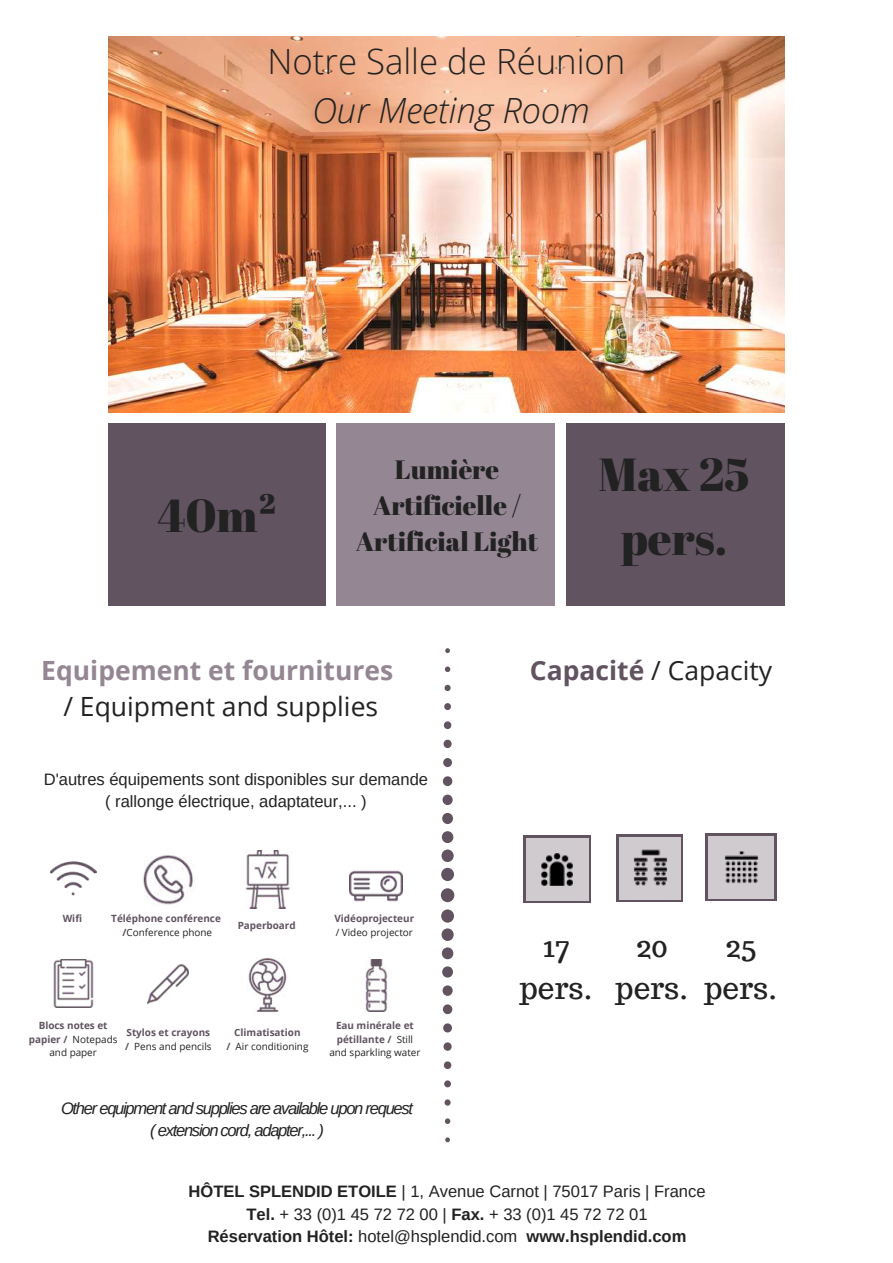
<style>
.page{position:relative;width:893px;height:1263px;background:#fff}
.page>*{position:absolute;margin:0;border:0;box-sizing:border-box;transform-origin:0 0}
.t1{font:46.35px/64.2px "Abril Fatface";color:#222;text-align:center}
.t2{font:300 34.8px "Open Sans";color:#222}
.t3{font:italic 300 34.8px "Open Sans";color:#222}
.t4{font:29.85px/41.7px "Trocchi";color:#222;text-align:center}
.t5{font:26.55px "Open Sans";color:#222}
.t6{font:26.55px/36px "Abril Fatface";color:#222;text-align:center}
.t7{font:700 26.55px "Open Sans";color:#948793}
.t8{font:16.5px/22.5px "Arimo";color:#222;text-align:center}
.t9{font:italic 16.5px/22.5px "Arimo";letter-spacing:-.075em;color:#222;text-align:center}
.t10{font:700 9.9px/13.5px "Open Sans";color:#615360;text-align:center}
.t11{font:9.9px/13.5px "Open Sans";color:#222;text-align:center}
.s1{font-weight:400;color:#222}
.s2{font-weight:700;color:#615360}
.s3{font-weight:700}
</style>
<div class="page">
<img style="left:108px;top:36px;width:677px;height:376px">
<div style="left:108px;top:423px;width:217px;height:183px;background:#615360"></div>
<div style="left:337px;top:423px;width:218px;height:183px;background:#948793"></div>
<div style="left:566px;top:423px;width:219px;height:183px;background:#615360"></div>
<img style="left:51px;top:861px;width:46px;height:35px">
<img style="left:349px;top:870px;width:53px;height:32px">
<img style="left:147px;top:964px;width:41px;height:40px">
<img style="left:53px;top:959px;width:41px;height:49px">
<img style="left:248px;top:958px;width:39px;height:57px">
<img style="left:365px;top:959px;width:23px;height:52px">
<img style="left:143px;top:855px;width:53px;height:50px">
<img style="left:245px;top:850px;width:45px;height:59px">
<div style="left:617px;top:835px;width:66px;height:66px;background:#d0cbcf"></div>
<hr style="left:616px;top:836px;width:2px;height:64px;background:#615360">
<hr style="left:681px;top:836px;width:2px;height:64px;background:#615360">
<hr style="left:618px;top:900px;width:63px;height:2px;background:#615360">
<hr style="left:618px;top:834px;width:63px;height:2px;background:#615360">
<img style="left:633px;top:849px;width:35px;height:37px">
<div style="left:524px;top:836px;width:66px;height:66px;background:#d0cbcf"></div>
<hr style="left:524px;top:837px;width:2px;height:64px;background:#615360">
<hr style="left:589px;top:837px;width:2px;height:64px;background:#615360">
<hr style="left:526px;top:901px;width:63px;height:2px;background:#615360">
<hr style="left:526px;top:836px;width:63px;height:2px;background:#615360">
<div style="left:706px;top:834px;width:70px;height:66px;background:#d0cbcf"></div>
<hr style="left:705px;top:835px;width:2px;height:64px;background:#615360">
<hr style="left:775px;top:835px;width:2px;height:64px;background:#615360">
<hr style="left:707px;top:899px;width:68px;height:2px;background:#615360">
<hr style="left:707px;top:833px;width:68px;height:2px;background:#615360">
<img style="left:724px;top:851px;width:35px;height:32px">
<img style="left:541px;top:853px;width:32px;height:33px">
<div style="left:441px;top:888px;width:13px;height:14px;background:#615360;border-radius:50%"></div>
<div style="left:441px;top:909px;width:13px;height:14px;background:#615360;border-radius:50%"></div>
<div style="left:441px;top:928px;width:13px;height:13px;background:#615360;border-radius:50%"></div>
<svg style="left:442px;top:947px;width:11px;height:12px"></svg>
<svg style="left:442px;top:966px;width:11px;height:11px"></svg>
<div style="left:442px;top:985px;width:11px;height:11px;background:#615360;border-radius:50%"></div>
<div style="left:443px;top:1004px;width:9px;height:10px;background:#615360;border-radius:50%"></div>
<svg style="left:443px;top:1023px;width:9px;height:9px"></svg>
<svg style="left:444px;top:1042px;width:8px;height:9px"></svg>
<svg style="left:444px;top:1061px;width:7px;height:8px"></svg>
<div style="left:444px;top:1080px;width:7px;height:7px;background:#615360;border-radius:50%"></div>
<div style="left:445px;top:1099px;width:6px;height:7px;background:#615360;border-radius:50%"></div>
<svg style="left:445px;top:1118px;width:5px;height:6px"></svg>
<svg style="left:445px;top:1137px;width:5px;height:5px"></svg>
<div style="left:441px;top:868px;width:13px;height:13px;background:#615360;border-radius:50%"></div>
<div style="left:441px;top:849px;width:13px;height:13px;background:#615360;border-radius:50%"></div>
<svg style="left:442px;top:831px;width:11px;height:12px"></svg>
<div style="left:442px;top:813px;width:11px;height:11px;background:#615360;border-radius:50%"></div>
<div style="left:442px;top:795px;width:11px;height:10px;background:#615360;border-radius:50%"></div>
<svg style="left:443px;top:776px;width:9px;height:10px"></svg>
<div style="left:443px;top:758px;width:9px;height:9px;background:#615360;border-radius:50%"></div>
<div style="left:444px;top:740px;width:8px;height:8px;background:#615360;border-radius:50%"></div>
<svg style="left:444px;top:721px;width:7px;height:8px"></svg>
<div style="left:444px;top:703px;width:7px;height:7px;background:#615360;border-radius:50%"></div>
<svg style="left:445px;top:685px;width:6px;height:6px"></svg>
<svg style="left:445px;top:666px;width:5px;height:6px"></svg>
<svg style="left:445px;top:648px;width:5px;height:5px"></svg>
<h2 class="t2" style="left:267px;top:37px;width:359px">Notre Salle de Réunion</h2>
<h2 class="t3" style="left:312px;top:86px;width:279px">Our Meeting Room</h2>
<h1 class="t1" style="left:158px;top:482px;width:121px">40m²</h1>
<h3 class="t6" style="left:356px;top:450px;width:184px">Lumière<br>Artificielle /<br>Artificial Light</h3>
<h1 class="t1" style="left:598px;top:441px;width:152px">Max 25 pers.</h1>
<h3 class="t7" style="left:41px;top:652px;width:354px">Equipement et fournitures</h3>
<h3 class="t5" style="left:63px;top:688px;width:316px">/ Equipment and supplies</h3>
<p class="t8" style="left:44px;top:768px;width:386px">D'autres équipements sont disponibles sur demande ( rallonge électrique, adaptateur,... )</p>
<p class="t10" style="left:63px;top:912px;width:21px">Wifi</p>
<p class="t10" style="left:334px;top:912px;width:81px">Vidéoprojecteur</p>
<p class="t11" style="left:336px;top:925px;width:79px">/ Video projector</p>
<p class="t10" style="left:111px;top:912px;width:111px">Téléphone conférence /<span class="s1">Conference phone</span></p>
<p class="t10" style="left:238px;top:918px;width:59px">Paperboard</p>
<p class="t10" style="left:29px;top:1019px;width:90px">Blocs notes et papier / <span class="s1">Notepads and paper</span></p>
<p class="t10" style="left:125px;top:1025px;width:88px;text-align:left">Stylos et crayons / <span class="s1">Pens and pencils</span></p>
<p class="t11" style="left:226px;top:1025px;width:84px"><span class="s2">Climatisation<br>/</span> Air conditioning</p>
<p class="t10" style="left:329px;top:1019px;width:93px">Eau minérale et pétillante / <span class="s1">Still and sparkling water</span></p>
<p class="t9" style="left:61px;top:1097px;width:354px">Other equipment and supplies are available upon request ( extension cord, adapter,... )</p>
<h3 class="t5" style="left:530px;top:652px;width:244px"><span class="s2">Capacité</span> / Capacity</h3>
<h3 class="t4" style="left:520px;top:925px;width:74px">17 pers.</h3>
<h3 class="t4" style="left:616px;top:925px;width:74px">20 pers.</h3>
<h3 class="t4" style="left:705px;top:925px;width:74px">25 pers.</h3>
<p class="t8" style="left:189px;top:1180px;width:518px"><span class="s3">HÔTEL SPLENDID ETOILE</span> | 1, Avenue Carnot | 75017 Paris | France<br><span class="s3">Tel.</span> + 33 (0)1 45 72 72 00 | <span class="s3">Fax.</span> + 33 (0)1 45 72 72 01<br><span class="s3">Réservation Hôtel:</span> hotel@hsplendid.com <span class="s3">www.hsplendid.com</span></p>
</div>
